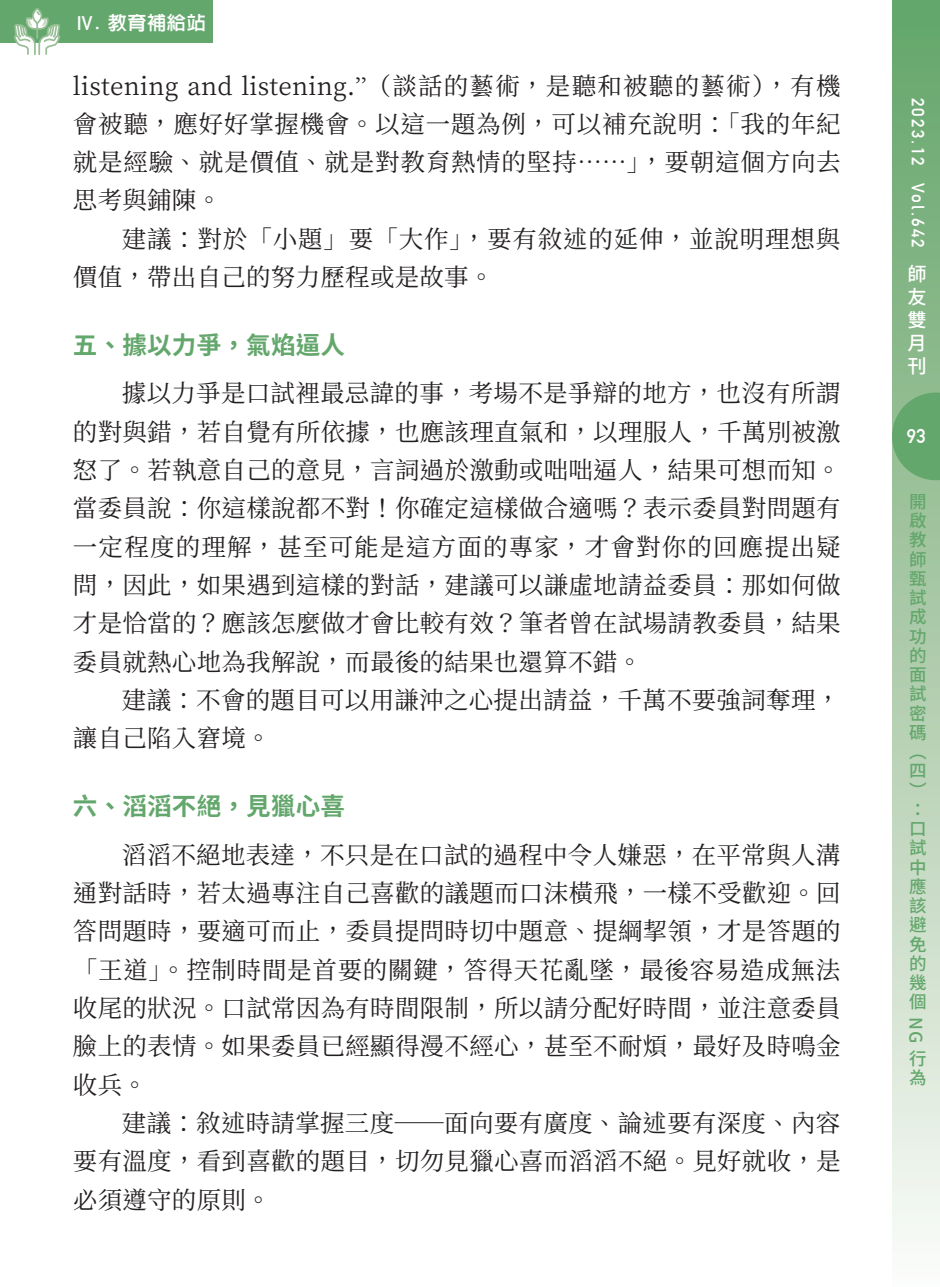
<style>
.page{position:relative;width:940px;height:1287px;background:#fff}
.page>*{position:absolute;margin:0;border:0;box-sizing:border-box;transform-origin:0 0}
.t1{font:24.5px/38.3px "Source Han Serif TC";letter-spacing:.01em;color:#231f20;text-align:justify}
.t2{font:24.5px/38.3px "Source Han Serif TC";letter-spacing:.035em;color:#231f20}
.t3{font:700 24.5px "Source Han Sans TC";letter-spacing:.01em;color:#63a76c}
.t4{font:700 19.78px "DIN Alternate";color:#fff}
.t5{font:800 19.25px "AR Hei B5";letter-spacing:.025em;color:#fff}
.t6{font:500 19.25px/23.1px "Source Han Sans TC";color:#fff}
.t7{font:500 17.5px/19.2px "Source Han Sans TC";color:#63a76c}
.t8{font:700 17.5px "DIN Alternate";letter-spacing:.125em;color:#fff}
.s1{font-family:"DIN Alternate";font-weight:700}
.s2{font-family:"Garamond"}
</style>
<div class="page">
<div style="left:0;top:0;width:213px;height:43px;background:#63a76c"></div>
<svg style="left:14px;top:8px;width:47px;height:48px"></svg>
<div style="left:892px;top:0;width:48px;height:1287px;background:linear-gradient(to bottom,#62a266,#f9f8f5)"></div>
<svg style="left:892px;top:393px;width:48px;height:87px;background:#6cab73"></svg>
<p class="t5" style="left:77px;top:14px;width:131px"><span class="s1">Ⅳ</span>. 教育補給站</p>
<p class="t1" style="left:73px;top:67px;width:769px">listening and listening.<span class="s2">”</span>（談話的藝術，是聽和被聽的藝術），有機會被聽，應好好掌握機會。以這一題為例，可以補充說明：「我的年紀就是經驗、就是價值、就是對教育熱情的堅持……」，要朝這個方向去思考與鋪陳。</p>
<p class="t2" style="left:73px;top:220px;width:769px;text-indent:49px">建議：對於「小題」要「大作」，要有敘述的延伸，並說明理想與價值，帶出自己的努力歷程或是故事。</p>
<p class="t3" style="left:73px;top:331px;width:273px">五、據以力爭，氣焰逼人</p>
<p class="t1" style="left:73px;top:375px;width:769px;text-indent:49px">據以力爭是口試裡最忌諱的事，考場不是爭辯的地方，也沒有所謂的對與錯，若自覺有所依據，也應該理直氣和，以理服人，千萬別被激怒了。若執意自己的意見，言詞過於激動或咄咄逼人，結果可想而知。當委員說：你這樣說都不對！你確定這樣做合適嗎？表示委員對問題有一定程度的理解，甚至可能是這方面的專家，才會對你的回應提出疑問，因此，如果遇到這樣的對話，建議可以謙虛地請益委員：那如何做才是恰當的？應該怎麼做才會比較有效？筆者曾在試場請教委員，結果委員就熱心地為我解說，而最後的結果也還算不錯。</p>
<p class="t1" style="left:73px;top:681px;width:768px;text-indent:49px">建議：不會的題目可以用謙沖之心提出請益，千萬不要強詞奪理，讓自己陷入窘境。</p>
<p class="t3" style="left:73px;top:793px;width:273px">六、滔滔不絕，見獵心喜</p>
<p class="t1" style="left:73px;top:836px;width:769px;text-indent:49px">滔滔不絕地表達，不只是在口試的過程中令人嫌惡，在平常與人溝通對話時，若太過專注自己喜歡的議題而口沫橫飛，一樣不受歡迎。回答問題時，要適可而止，委員提問時切中題意、提綱挈領，才是答題的「王道」。控制時間是首要的關鍵，答得天花亂墜，最後容易造成無法收尾的狀況。口試常因為有時間限制，所以請分配好時間，並注意委員臉上的表情。如果委員已經顯得漫不經心，甚至不耐煩，最好及時鳴金收兵。</p>
<p class="t1" style="left:73px;top:1104px;width:769px;text-indent:49px">建議：敘述時請掌握三度─面向要有廣度、論述要有深度、內容要有溫度，看到喜歡的題目，切勿見獵心喜而滔滔不絕。見好就收，是必須遵守的原則。</p>
<p class="t8" style="left:931px;top:98px;width:152px;rotate:90deg">2023.12 Vol.642</p>
<p class="t6" style="left:907px;top:263px;width:20px">師友雙月刊</p>
<p class="t4" style="left:907px;top:421px;width:20px">93</p>
<p class="t7" style="left:909px;top:491px;width:27px;line-height:21.2px;text-align:center">開開開開</p>
<p class="t7" style="left:909px;top:569px;width:18px">開開</p>
<p class="t7" style="left:909px;top:609px;width:26px;line-height:21.2px;text-align:center">開開開</p>
<p class="t7" style="left:909px;top:665px;width:18px;text-align:justify">開開開</p>
<p class="t7" style="left:909px;top:724px;width:27px;line-height:21.2px;text-align:center">開開開</p>
<p class="t7" style="left:918px;top:765px;width:18px">開開</p>
<p class="t7" style="left:909px;top:818px;width:24px;line-height:21.2px">開開開</p>
<p class="t7" style="left:909px;top:877px;width:18px;text-align:justify">開開開</p>
<p class="t7" style="left:909px;top:928px;width:25px;line-height:36.6px">開開開</p>
<p class="t7" style="left:909px;top:993px;width:18px">開</p>
<p class="t7" style="left:925px;top:1017px;width:29px;rotate:90deg">開開</p>
<p class="t7" style="left:918px;top:1034px;width:18px">開開</p>
</div>
